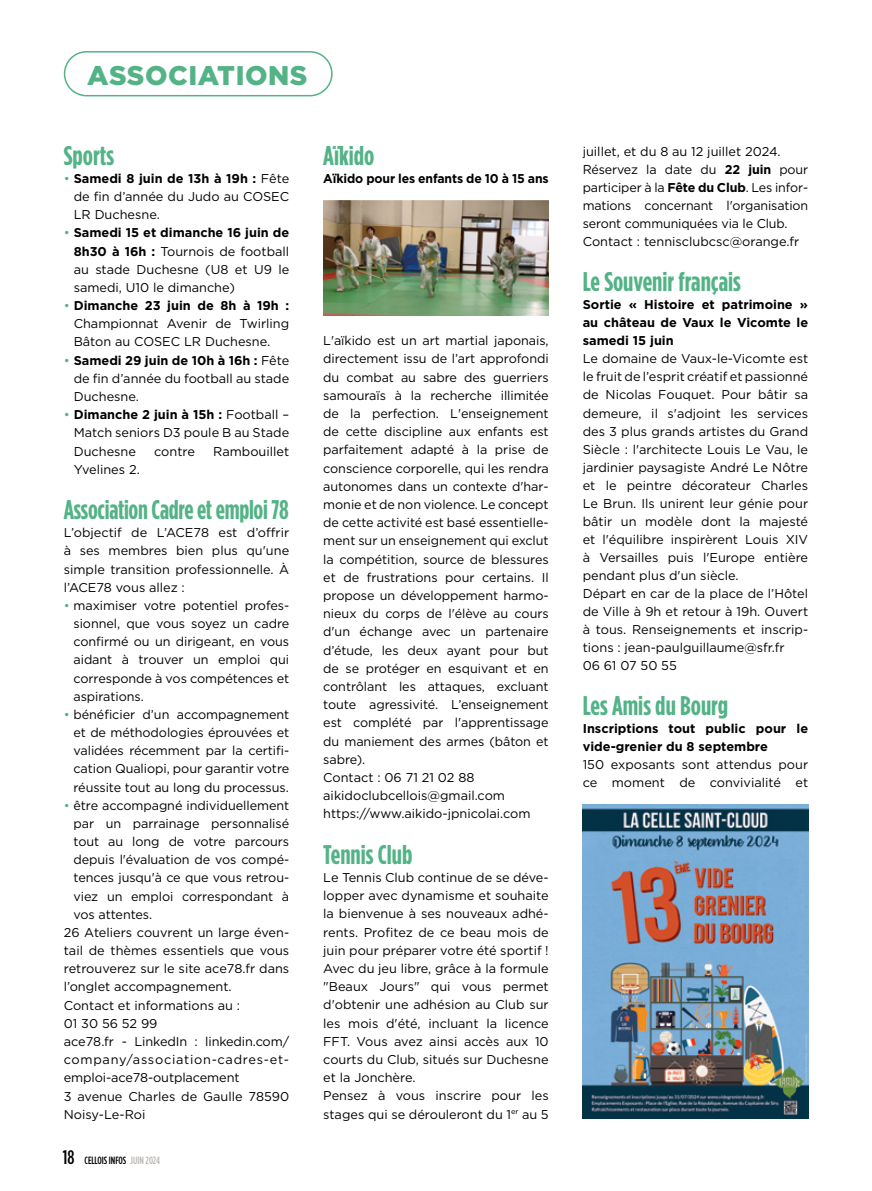
<style>
.page{position:relative;width:872px;height:1191px;background:#fff}
.page>*{position:absolute;margin:0;border:0;box-sizing:border-box;transform-origin:0 0}
.t1{font:700 27px "Gotham Condensed";color:#53b386}
.t2{font:700 27px "Gotham Condensed";color:#53b386;scale:.96 1}
.t3{font:900 27px "Gotham";letter-spacing:.02em;color:#53b386}
.t4{font:12.75px/18.1px "Gotham";letter-spacing:-.005em;color:#000;text-align:justify}
.t5{font:700 12.75px/18px "Gotham";color:#000;text-align:justify}
.t6{font:12.75px "Gotham";letter-spacing:.055em;color:#000}
.t7{font:700 12.75px "Gotham";color:#000;scale:.96 1}
.t8{font:500 10.5px "Gotham Condensed";color:#000}
.s1{color:#53b386}
.s2{font-weight:700}
.s3{font-size:19.5px}
.s4{color:#bbb6b3}
</style>
<div class="page">
<div style="left:64px;top:51px;width:269px;height:45px;border:2px solid #53b386;border-radius:22px"></div>
<img style="left:583px;top:805px;width:225px;height:313px">
<img style="left:323px;top:201px;width:226px;height:114px">
<h1 class="t3" style="left:87px;top:56px;width:221px">ASSOCIATIONS</h1>
<h1 class="t1" style="left:64px;top:140px;width:52px">Sports</h1>
<p class="t4" style="left:74px;top:169px;width:217px;text-indent:-10px"><span class="s1">•</span> <span class="s2">Samedi 8 juin de 13h à 19h :</span> Fête de fin d’année du Judo au COSEC LR Duchesne.</p>
<p class="t4" style="left:74px;top:223px;width:217px;text-indent:-10px"><span class="s1">•</span> <span class="s2">Samedi 15 et dimanche 16 juin de 8h30 à 16h :</span> Tournois de football au stade Duchesne (U8 et U9 le samedi, U10 le dimanche)</p>
<p class="t4" style="left:74px;top:296px;width:217px;text-indent:-10px"><span class="s1">•</span> <span class="s2">Dimanche 23 juin de 8h à 19h :<br></span>Championnat Avenir de Twirling Bâton au COSEC LR Duchesne.</p>
<p class="t4" style="left:74px;top:351px;width:217px;text-indent:-10px"><span class="s1">•</span> <span class="s2">Samedi 29 juin de 10h à 16h :</span> Fête de fin d’année du football au stade Duchesne.</p>
<p class="t4" style="left:74px;top:405px;width:217px;text-indent:-10px"><span class="s1">•</span> <span class="s2">Dimanche 2 juin à 15h :</span> Football – Match seniors D3 poule B au Stade Duchesne</p>
<p class="t4" style="left:154px;top:442px;width:42px">contre</p>
<p class="t4" style="left:213px;top:442px;width:78px">Rambouillet</p>
<p class="t4" style="left:74px;top:460px;width:68px">Yvelines 2.</p>
<h1 class="t2" style="left:64px;top:494px;width:236px">Association Cadre et emploi 78</h1>
<p class="t4" style="left:64px;top:523px;width:227px">L’objectif de L’ACE78 est d’offrir à ses membres bien plus qu'une simple transition professionnelle. À l’ACE78 vous allez :</p>
<p class="t4" style="left:73px;top:596px;width:217px;text-indent:-10px"><span class="s1">•</span> maximiser votre potentiel profes&shy;sionnel, que vous soyez un cadre confirmé ou un dirigeant, en vous aidant à trouver un emploi qui corresponde à vos compétences et aspirations.</p>
<p class="t4" style="left:73px;top:705px;width:217px;text-indent:-10px"><span class="s1">•</span> bénéficier d’un accompagnement et de méthodologies éprouvées et validées récemment par la certifi&shy;cation Qualiopi, pour garantir votre réussite tout au long du processus.</p>
<p class="t4" style="left:64px;top:796px;width:227px"><span class="s1">•</span> être accompagné individuellement</p>
<p class="t4" style="left:73px;top:814px;width:217px">par un parrainage personnalisé</p>
<p class="t4" style="left:73px;top:832px;width:217px">tout au long de votre parcours</p>
<p class="t4" style="left:73px;top:850px;width:217px">depuis l'évaluation de vos compé-</p>
<p class="t4" style="left:73px;top:868px;width:217px">tences jusqu'à ce que vous retrou-</p>
<p class="t4" style="left:73px;top:886px;width:217px">viez un emploi correspondant à</p>
<p class="t4" style="left:73px;top:905px;width:80px">vos attentes.</p>
<p class="t4" style="left:64px;top:923px;width:227px">26 Ateliers couvrent un large éven-</p>
<p class="t4" style="left:64px;top:941px;width:227px">tail de thèmes essentiels que vous</p>
<p class="t4" style="left:64px;top:959px;width:227px">retrouverez sur le site ace78.fr dans</p>
<p class="t4" style="left:64px;top:977px;width:169px">l’onglet accompagnement.</p>
<p class="t4" style="left:64px;top:995px;width:178px">Contact et informations au :</p>
<p class="t4" style="left:64px;top:1014px;width:95px">01 30 56 52 99</p>
<p class="t4" style="left:64px;top:1032px;width:227px">ace78.fr - LinkedIn : linkedin.com/</p>
<p class="t6" style="left:64px;top:1051px;width:227px">company/association-cadres-et-</p>
<p class="t4" style="left:64px;top:1068px;width:177px">emploi-ace78-outplacement</p>
<p class="t4" style="left:64px;top:1086px;width:227px">3 avenue Charles de Gaulle 78590</p>
<p class="t4" style="left:64px;top:1104px;width:83px">Noisy-Le-Roi</p>
<p class="t8" style="left:63px;top:1154px;width:99px"><span class="s3">18</span> CELLOIS INFOS <span class="s4">JUIN 2024</span></p>
<h1 class="t1" style="left:323px;top:140px;width:53px">Aïkido</h1>
<p class="t7" style="left:323px;top:170px;width:236px">Aïkido pour les enfants de 10 à 15 ans</p>
<p class="t4" style="left:323px;top:331px;width:227px;text-align:left">L'aïkido est un art martial japonais, directement issu de l’art approfondi du combat au sabre des guerriers samouraïs à la recherche illimitée de la perfection. L'enseignement de cette discipline aux enfants est parfaitement adapté à la prise de conscience corporelle, qui les rendra autonomes dans un contexte d'har&shy;monie et de non violence. Le concept de cette activité est basé essentielle&shy;ment sur un enseignement qui exclut la compétition, source de blessures et de frustrations pour certains. Il propose un développement harmo&shy;nieux du corps de l'élève au cours d'un échange avec un partenaire d’étude, les deux ayant pour but de se protéger en esquivant et en contrôlant les attaques, excluant toute agressivité. L’enseignement est complété par l'apprentissage du maniement des armes (bâton et sabre).<br>Contact : 06 71 21 02 88 aikidoclubcellois@gmail.com https://www.aikido-jpnicolai.com</p>
<h1 class="t1" style="left:323px;top:839px;width:91px">Tennis Club</h1>
<p class="t4" style="left:323px;top:868px;width:227px;text-align:left">Le Tennis Club continue de se déve&shy;lopper avec dynamisme et souhaite la bienvenue à ses nouveaux adhé&shy;rents. Profitez de ce beau mois de juin pour préparer votre été sportif !<br>Avec du jeu libre, grâce à la formule "Beaux Jours" qui vous permet d'obtenir une adhésion au Club sur les mois d'été, incluant la licence<br>FFT. Vous avez ainsi accès aux 10 courts du Club, situés sur Duchesne et la Jonchère.<br>Pensez à vous inscrire pour les stages qui se dérouleront du 1<sup>er</sup> au 5</p>
<p class="t4" style="left:583px;top:142px;width:227px;text-align:left">juillet, et du 8 au 12 juillet 2024.<br>Réservez la date du <span class="s2">22 juin</span> pour participer à la <span class="s2">Fête du Club</span>. Les infor&shy;mations concernant l'organisation seront communiquées via le Club.<br>Contact : tennisclubcsc@orange.fr</p>
<h1 class="t1" style="left:583px;top:266px;width:160px">Le Souvenir français</h1>
<p class="t5" style="left:583px;top:296px;width:227px">Sortie « Histoire et patrimoine » au château de Vaux le Vicomte le samedi 15 juin</p>
<p class="t4" style="left:583px;top:349px;width:227px;text-align:left">Le domaine de Vaux-le-Vicomte est le fruit de l’esprit créatif et passionné de Nicolas Fouquet. Pour bâtir sa demeure, il s'adjoint les services des 3 plus grands artistes du Grand Siècle : l'architecte Louis Le Vau, le jardinier paysagiste André Le Nôtre et le peintre décorateur Charles Le Brun. Ils unirent leur génie pour bâtir un modèle dont la majesté et l'équilibre inspirèrent Louis XIV à Versailles puis l'Europe entière pendant plus d'un siècle.<br>Départ en car de la place de l’Hôtel de Ville à 9h et retour à 19h. Ouvert à tous. Renseignements et inscrip&shy;tions : jean-paulguillaume@sfr.fr<br>06 61 07 50 55</p>
<h1 class="t1" style="left:583px;top:690px;width:147px">Les Amis du Bourg</h1>
<p class="t5" style="left:583px;top:719px;width:227px">Inscriptions tout public pour le vide-grenier du 8 septembre</p>
<p class="t4" style="left:583px;top:755px;width:227px">150 exposants sont attendus pour ce moment de convivialité et</p>
</div>
